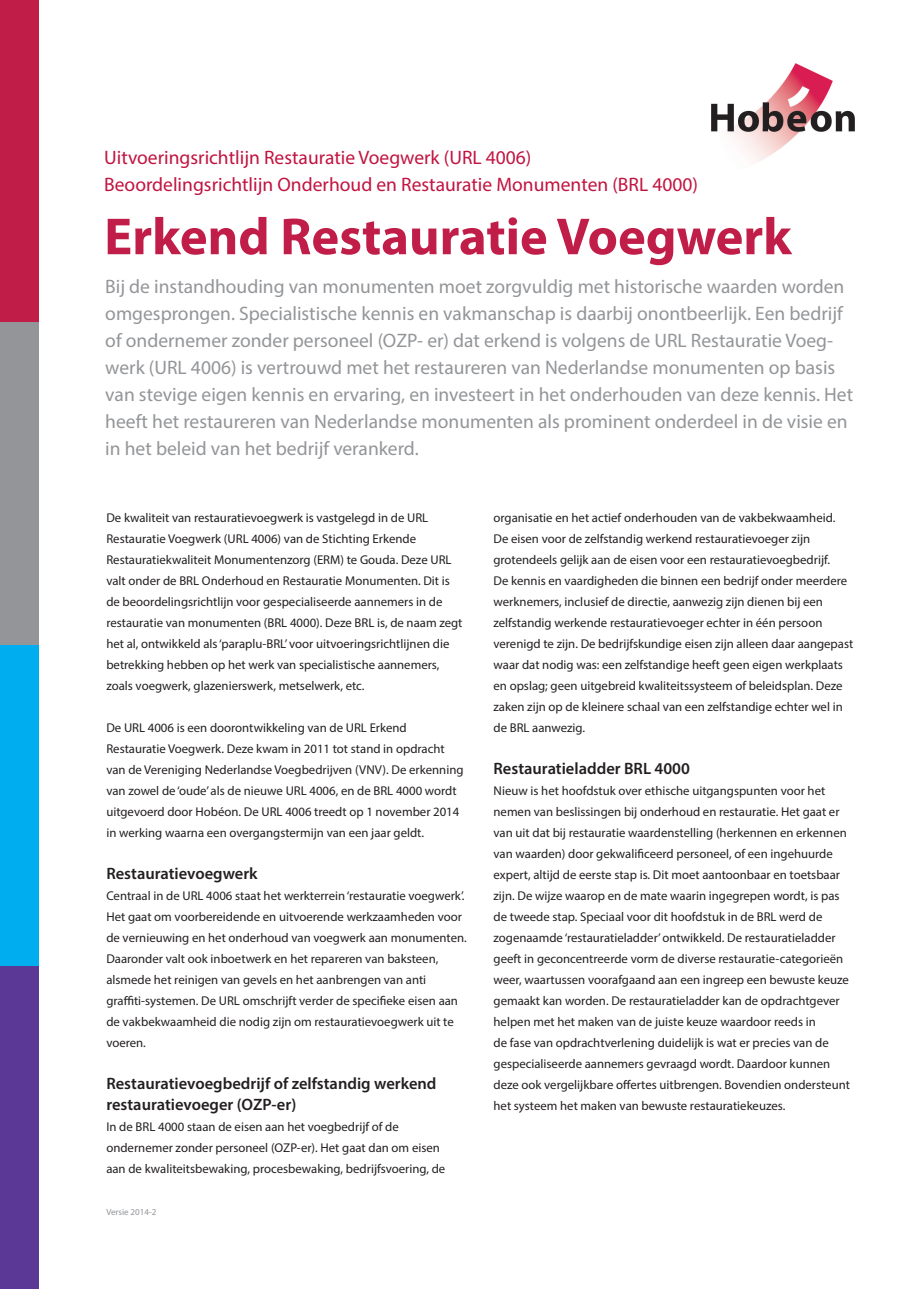
<style>
.page{position:relative;width:919px;height:1289px;background:#fff}
.page>*{position:absolute;margin:0;border:0;box-sizing:border-box;transform-origin:0 0}
.t1{font:700 52.5px "Myriad Pro";color:#c11d49}
.t2{font:19.5px/27px "Myriad Pro";color:#939598}
.t3{font:19.5px/27px "Myriad Pro";color:#c11440}
.t4{font:600 16.5px/21px "Myriad Pro";color:#231f20}
.t5{font:12.75px/21px "Myriad Pro";color:#231f20}
.t6{font:9px "Myriad Pro";color:#939598}
</style>
<div class="page">
<div style="left:0;top:0;width:38px;height:322px;background:#c11d49"></div>
<div style="left:0;top:322px;width:38px;height:323px;background:#939598"></div>
<div style="left:0;top:645px;width:38px;height:322px;background:#00aeef"></div>
<div style="left:0;top:966px;width:38px;height:322px;background:#5b3896"></div>
<img style="left:711px;top:63px;width:143px;height:100px">
<h2 class="t3" style="left:104px;top:144px;width:595px">Uitvoeringsrichtlijn Restauratie Voegwerk (URL 4006)<br>Beoordelingsrichtlijn Onderhoud en Restauratie Monumenten (BRL 4000)</h2>
<h1 class="t1" style="left:104px;top:202px;width:688px">Erkend Restauratie Voegwerk</h1>
<p class="t2" style="left:105px;top:273px;width:749px">Bij de instandhouding van monumenten moet zorgvuldig met historische waarden worden omgesprongen. Specialistische kennis en vakmanschap is daarbij onontbeerlijk. Een bedrijf of ondernemer zonder personeel (OZP- er) dat erkend is volgens de URL Restauratie Voeg&shy;werk (URL 4006) is vertrouwd met het restaureren van Nederlandse monumenten op basis van stevige eigen kennis en ervaring, en investeert in het onderhouden van deze kennis. Het heeft het restaureren van Nederlandse monumenten als prominent onderdeel in de visie en in het beleid van het bedrijf verankerd.</p>
<p class="t5" style="left:106px;top:506px;width:357px">De kwaliteit van restauratievoegwerk is vastgelegd in de URL Restauratie Voegwerk (URL 4006) van de Stichting Erkende Restauratiekwaliteit Monumentenzorg (ERM) te Gouda. Deze URL valt onder de BRL Onderhoud en Restauratie Monumenten. Dit is de beoordelingsrichtlijn voor gespecialiseerde aannemers in de restauratie van monumenten (BRL 4000). Deze BRL is, de naam zegt het al, ontwikkeld als ‘paraplu-BRL’ voor uitvoeringsrichtlijnen die betrekking hebben op het werk van specialistische aannemers, zoals voegwerk, glazenierswerk, metselwerk, etc.</p>
<p class="t5" style="left:106px;top:716px;width:359px">De URL 4006 is een doorontwikkeling van de URL Erkend Restauratie Voegwerk. Deze kwam in 2011 tot stand in opdracht van de Vereniging Nederlandse Voegbedrijven (VNV). De erkenning van zowel de ‘oude’ als de nieuwe URL 4006, en de BRL 4000 wordt uitgevoerd door Hobéon. De URL 4006 treedt op 1 november 2014 in werking waarna een overgangstermijn van een jaar geldt.</p>
<p class="t4" style="left:106px;top:862px;width:153px">Restauratievoegwerk</p>
<p class="t5" style="left:106px;top:884px;width:362px">Centraal in de URL 4006 staat het werkterrein ‘restauratie voegwerk’.<br>Het gaat om voorbereidende en uitvoerende werkzaamheden voor de vernieuwing en het onderhoud van voegwerk aan monumenten.<br>Daaronder valt ook inboetwerk en het repareren van baksteen, alsmede het reinigen van gevels en het aanbrengen van anti graffiti-systemen. De URL omschrijft verder de specifieke eisen aan de vakbekwaamheid die nodig zijn om restauratievoegwerk uit te voeren.</p>
<p class="t4" style="left:106px;top:1072px;width:332px">Restauratievoegbedrijf of zelfstandig werkend restauratievoeger (OZP-er)</p>
<p class="t5" style="left:106px;top:1115px;width:340px">In de BRL 4000 staan de eisen aan het voegbedrijf of de ondernemer zonder personeel (OZP-er). Het gaat dan om eisen aan de kwaliteitsbewaking, procesbewaking, bedrijfsvoering, de</p>
<p class="t6" style="left:106px;top:1206px;width:52px">Versie 2014-2</p>
<p class="t5" style="left:493px;top:506px;width:361px">organisatie en het actief onderhouden van de vakbekwaamheid.<br>De eisen voor de zelfstandig werkend restauratievoeger zijn grotendeels gelijk aan de eisen voor een restauratievoegbedrijf.<br>De kennis en vaardigheden die binnen een bedrijf onder meerdere werknemers, inclusief de directie, aanwezig zijn dienen bij een zelfstandig werkende restauratievoeger echter in één persoon verenigd te zijn. De bedrijfskundige eisen zijn alleen daar aangepast waar dat nodig was: een zelfstandige heeft geen eigen werkplaats en opslag; geen uitgebreid kwaliteitssysteem of beleidsplan. Deze zaken zijn op de kleinere schaal van een zelfstandige echter wel in de BRL aanwezig.</p>
<p class="t4" style="left:493px;top:757px;width:198px">Restauratieladder BRL 4000</p>
<p class="t5" style="left:493px;top:779px;width:358px">Nieuw is het hoofdstuk over ethische uitgangspunten voor het nemen van beslissingen bij onderhoud en restauratie. Het gaat er van uit dat bij restauratie waardenstelling (herkennen en erkennen van waarden) door gekwalificeerd personeel, of een ingehuurde expert, altijd de eerste stap is. Dit moet aantoonbaar en toetsbaar zijn. De wijze waarop en de mate waarin ingegrepen wordt, is pas de tweede stap. Speciaal voor dit hoofdstuk in de BRL werd de zogenaamde ‘restauratieladder’ ontwikkeld. De restauratieladder geeft in geconcentreerde vorm de diverse restauratie-categorieën weer, waartussen voorafgaand aan een ingreep een bewuste keuze gemaakt kan worden. De restauratieladder kan de opdrachtgever helpen met het maken van de juiste keuze waardoor reeds in<br>de fase van opdrachtverlening duidelijk is wat er precies van de gespecialiseerde aannemers gevraagd wordt. Daardoor kunnen deze ook vergelijkbare offertes uitbrengen. Bovendien ondersteunt het systeem het maken van bewuste restauratiekeuzes.</p>
</div>
